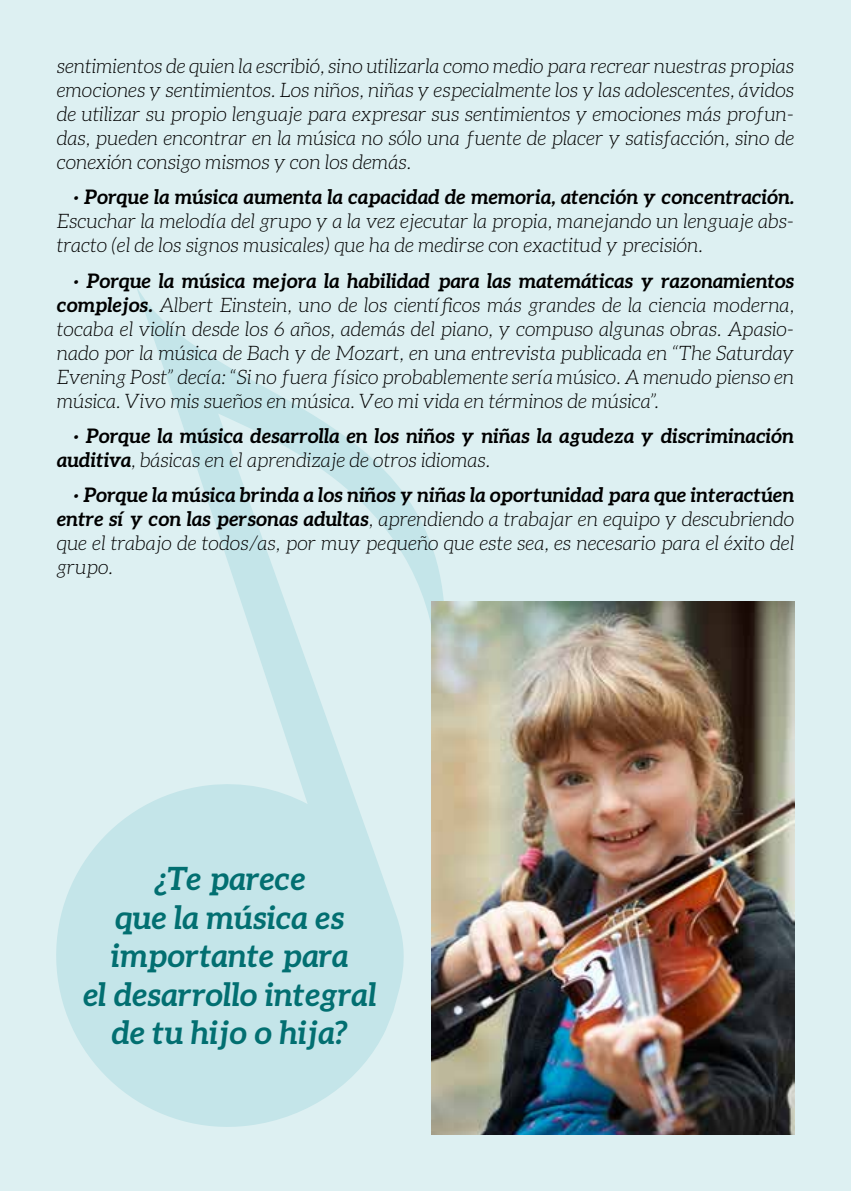
<style>
.page{position:relative;width:851px;height:1191px;background:#fff}
.page>*{position:absolute;margin:0;border:0;box-sizing:border-box;transform-origin:0 0}
.t1{font:italic 700 32px/38.4px "Aleo";color:#026f71;text-align:center}
.t2{font:italic 300 20px/24px "Aleo";color:#000;text-align:justify}
.t3{font:italic 700 20px/24px "Aleo";color:#000}
.s1{font-weight:700}
.s2{font-weight:300}
</style>
<div class="page">
<div style="left:0;top:0;width:850px;height:1191px;background:#ddf0f2"></div>
<svg style="left:56px;top:286px;width:438px;height:849px"></svg>
<img style="left:431px;top:601px;width:363px;height:533px">
<p class="t2" style="left:57px;top:54px;width:738px">sentimientos de quien la escribió, sino utilizarla como medio para recrear nuestras propias emociones y sentimientos. Los niños, niñas y especialmente los y las adolescentes, ávidos de utilizar su propio lenguaje para expresar sus sentimientos y emociones más profun&shy;das, pueden encontrar en la música no sólo una fuente de placer y satisfacción, sino de conexión consigo mismos y con los demás.</p>
<p class="t3" style="left:74px;top:185px;width:721px">· Porque la música aumenta la capacidad de memoria, atención y concentración.</p>
<p class="t2" style="left:57px;top:209px;width:738px">Escuchar la melodía del grupo y a la vez ejecutar la propia, manejando un lenguaje abs&shy;tracto (el de los signos musicales) que ha de medirse con exactitud y precisión.</p>
<p class="t2" style="left:57px;top:268px;width:739px;text-indent:17px"><span class="s1">· Porque la música mejora la habilidad para las matemáticas y razonamientos complejos.</span> Albert Einstein, uno de los científicos más grandes de la ciencia moderna, tocaba el violín desde los 6 años, además del piano, y compuso algunas obras. Apasio&shy;nado por la música de Bach y de Mozart, en una entrevista publicada en “The Saturday Evening Post” decía: “Si no fuera físico probablemente sería músico. A menudo pienso en música. Vivo mis sueños en música. Veo mi vida en términos de música”.</p>
<p class="t3" style="left:57px;top:423px;width:738px;text-indent:17px">· Porque la música desarrolla en los niños y niñas la agudeza y discriminación auditiva<span class="s2">, básicas en el aprendizaje de otros idiomas.</span></p>
<p class="t2" style="left:57px;top:483px;width:738px;text-indent:17px"><span class="s1">· Porque la música brinda a los niños y niñas la oportunidad para que interactúen entre sí y con las personas adultas</span>, aprendiendo a trabajar en equipo y descubriendo que el trabajo de todos/as, por muy pequeño que este sea, es necesario para el éxito del grupo.</p>
<h1 class="t1" style="left:83px;top:859px;width:295px">¿Te parece<br>que la música es importante para<br>el desarrollo integral de tu hijo o hija?</h1>
</div>
